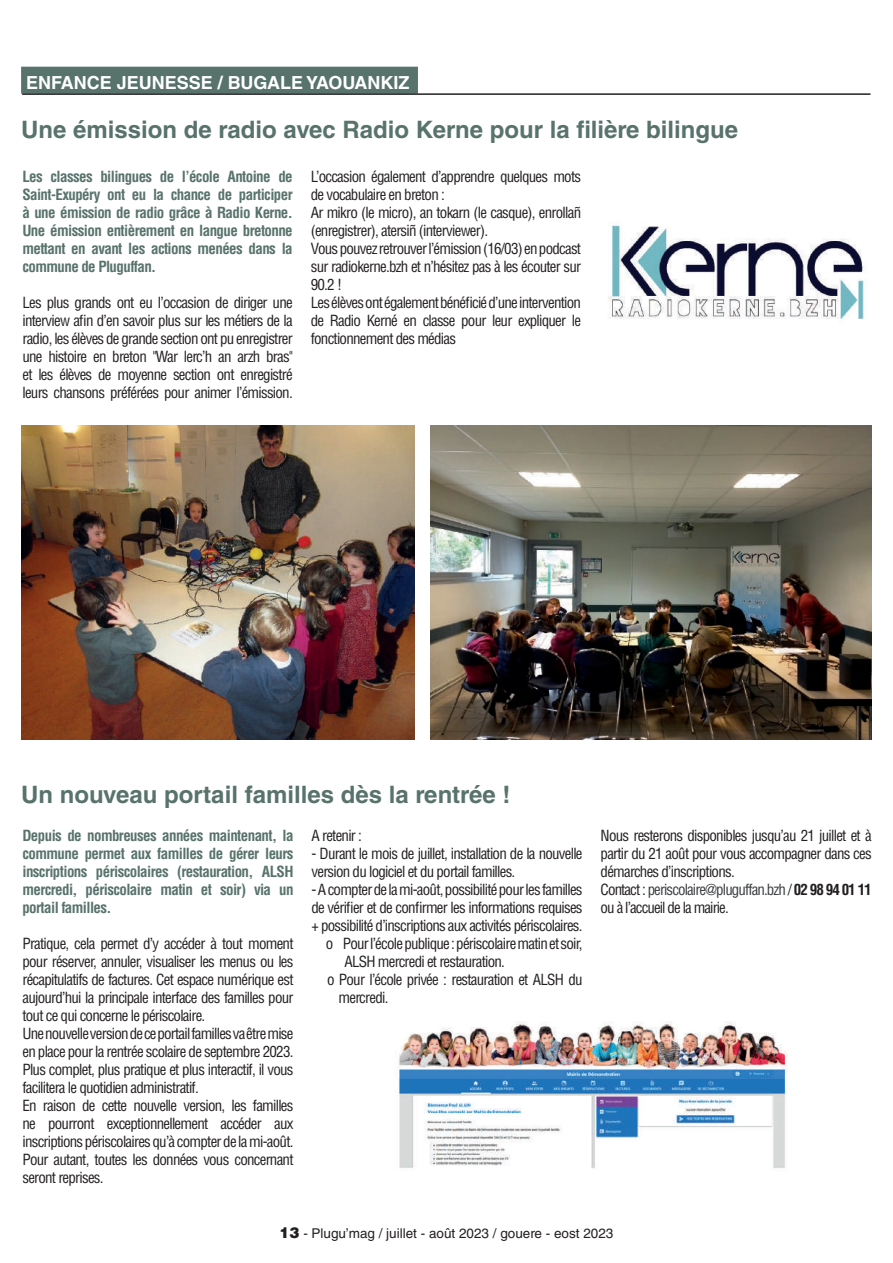
<style>
.page{position:relative;width:893px;height:1263px;background:#fff}
.page>*{position:absolute;margin:0;border:0;box-sizing:border-box;transform-origin:0 0}
.t1{font:700 24px "Helvetica LT Std";color:#58726c}
.t2{font:700 18px "Helvetica LT Std";color:#fff}
.t3{font:condensed 15px/18px "Helvetica LT Std";letter-spacing:-.05em;color:#231f20}
.t4{font:700 condensed 15px/18px "Helvetica LT Std";letter-spacing:-.04em;color:#58726c;text-align:justify}
.t5{font:13.5px "Helvetica LT Std";color:#231f20}
.s1{color:#393d3f}
.s2{font-weight:700}
.s3{font-weight:900;font-size:15px}
</style>
<div class="page">
<div style="left:21px;top:67px;width:397px;height:27px;background:#58726c"></div>
<hr style="left:22px;top:93px;width:848px;height:2px;background:#231f20">
<img style="left:399px;top:1021px;width:389px;height:148px">
<img style="left:608px;top:225px;width:259px;height:94px">
<img style="left:21px;top:426px;width:394px;height:314px">
<img style="left:431px;top:426px;width:441px;height:314px">
<p class="t2" style="left:26px;top:72px;width:385px">ENFANCE JEUNESSE / BUGALE YAOUANKIZ</p>
<h1 class="t1" style="left:21px;top:115px;width:719px">Une émission de radio avec Radio Kerne pour la filière bilingue</h1>
<p class="t4" style="left:22px;top:167px;width:272px">Les classes bilingues de l’école Antoine de Saint-Exupéry ont eu la chance de participer à une émission de radio grâce à Radio Kerne.<br>Une émission entièrement en langue bretonne mettant en avant les actions menées dans la commune de Pluguffan.</p>
<p class="t3" style="left:22px;top:293px;width:272px;text-align:justify">Les plus grands ont eu l’occasion de diriger une interview afin d’en savoir plus sur les métiers de la radio, les élèves de grande section ont pu enregistrer une histoire en breton "War lerc’h an arzh bras" et les élèves de moyenne section ont enregistré leurs chansons préférées pour animer l’émission.</p>
<p class="t3" style="left:311px;top:167px;width:272px">L’occasion également d’apprendre quelques mots de vocabulaire en breton :<br>Ar mikro (le micro), an tokarn (le casque), enrollañ (enregistrer), atersiñ (interviewer).<br>Vous pouvez retrouver l’émission (16/03) en podcast sur radiokerne.bzh et n’hésitez pas à les écouter sur 90.2 !<br>Les élèves ont également bénéficié d’une intervention de Radio Kerné en classe pour leur expliquer le fonctionnement des médias</p>
<h1 class="t1" style="left:21px;top:780px;width:491px">Un nouveau portail familles dès la rentrée !</h1>
<p class="t4" style="left:22px;top:826px;width:273px">Depuis de nombreuses années maintenant, la commune permet aux familles de gérer leurs inscriptions périscolaires (restauration, ALSH mercredi, périscolaire matin et soir) via un portail familles.</p>
<p class="t3" style="left:22px;top:934px;width:273px">Pratique, cela permet d’y accéder à tout moment pour réserver, annuler, visualiser les menus ou les récapitulatifs de factures. Cet espace numérique est aujourd’hui la principale interface des familles pour tout ce qui concerne le périscolaire.<br>Une nouvelle version de ce portail familles va être mise en place pour la rentrée scolaire de septembre 2023.<br>Plus complet, plus pratique et plus interactif, il vous facilitera le quotidien administratif.<br>En raison de cette nouvelle version, les familles ne pourront exceptionnellement accéder aux inscriptions périscolaires qu’à compter de la mi-août.<br>Pour autant, toutes les données vous concernant seront reprises.</p>
<p class="t3" style="left:312px;top:826px;width:52px">A retenir :</p>
<p class="t3" style="left:312px;top:844px;width:273px">- Durant le mois de juillet, installation de la nouvelle version du logiciel et du portail familles.</p>
<p class="t3" style="left:312px;top:880px;width:273px">- A compter de la mi-août, possibilité pour les familles</p>
<p class="t3" style="left:312px;top:898px;width:273px">de vérifier et de confirmer les informations requises</p>
<p class="t3" style="left:312px;top:916px;width:273px">+ possibilité d’inscriptions aux activités périscolaires.</p>
<p class="t3" style="left:326px;top:934px;width:258px">o Pour l’école publique : périscolaire matin et soir,</p>
<p class="t3" style="left:345px;top:952px;width:162px">ALSH mercredi et restauration.</p>
<p class="t3" style="left:327px;top:970px;width:257px">o Pour l’école privée : restauration et ALSH du</p>
<p class="t3" style="left:339px;top:988px;width:51px">mercredi.</p>
<p class="t3" style="left:601px;top:826px;width:273px">Nous resterons disponibles jusqu’au 21 juillet et à partir du 21 août pour vous accompagner dans ces démarches d’inscriptions.<br>Contact : <span class="s1">periscolaire@pluguffan.bzh</span> / <span class="s2">02 98 94 01 11 </span>ou à l’accueil de la mairie.</p>
<p class="t5" style="left:280px;top:1225px;width:335px"><span class="s3">13</span> - Plugu’mag / juillet - août 2023 / gouere - eost 2023</p>
</div>
